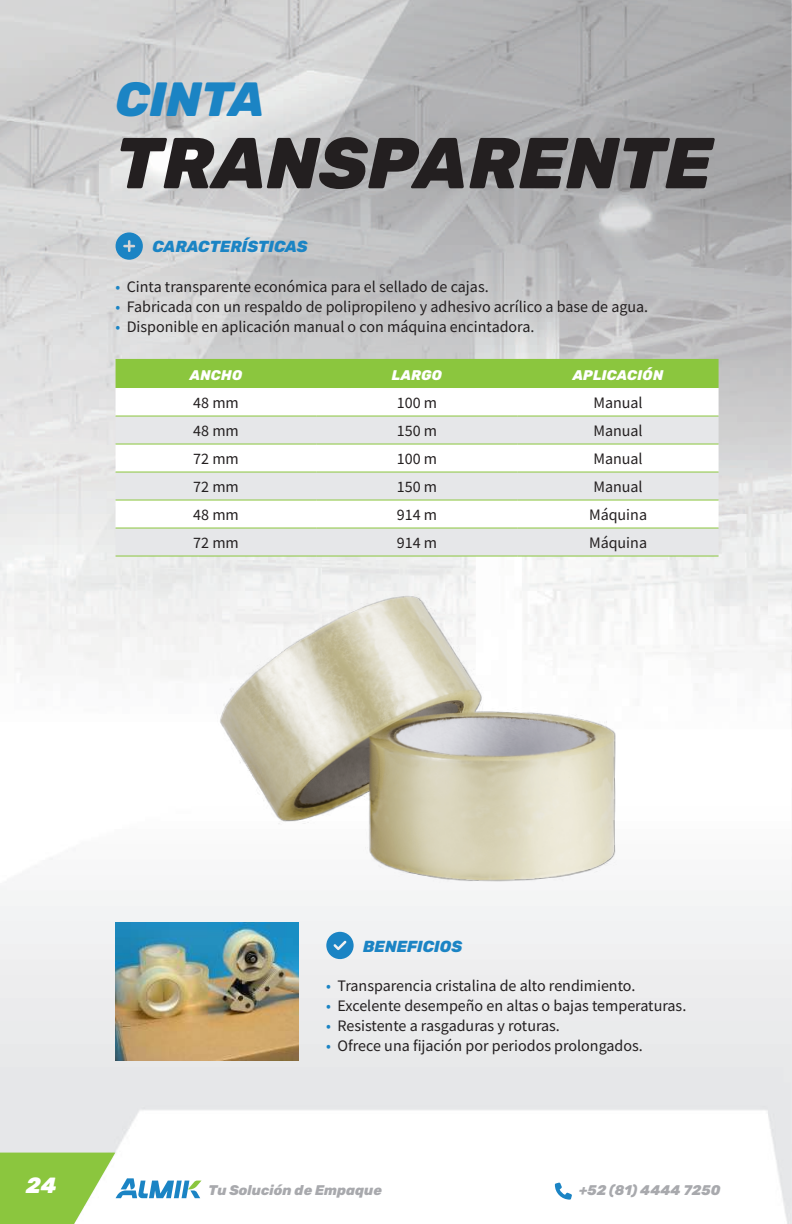
<style>
.page{position:relative;width:792px;height:1224px;background:#fff}
.page>*{position:absolute;margin:0;border:0;box-sizing:border-box;transform-origin:0 0}
.t1{font:italic 800 72px "Rubik";color:#231f20}
.t2{font:italic 800 48px "Rubik";color:#1b84c4}
.t3{font:italic 800 22px "Rubik";color:#fff}
.t4{font:16px "Source Sans Pro";color:#231f20}
.t5{font:italic 800 16px "Rubik";color:#1b84c4}
.t6{font:italic 800 14px "Rubik";color:#a8a9ad}
.t7{font:italic 800 14px "Rubik";letter-spacing:.02em;color:#fff}
.s1{color:#1b84c4}
</style>
<div class="page">
<img style="left:0;top:0;width:792px;height:1224px">
<svg style="left:0;top:1153px;width:202px;height:71px"></svg>
<svg style="left:555px;top:1182px;width:17px;height:18px"></svg>
<img style="left:115px;top:592px;width:605px;height:295px">
<svg style="left:116px;top:232px;width:27px;height:28px"></svg>
<div style="left:116px;top:359px;width:603px;height:29px;background:#8bc63e"></div>
<svg style="left:116px;top:388px;width:603px;height:28px"></svg>
<svg style="left:116px;top:417px;width:603px;height:139px;fill:#e6e7e9"></svg>
<hr style="left:116px;top:416px;width:201px;height:1px;background:#8bc63e">
<hr style="left:317px;top:416px;width:201px;height:1px;background:#8bc63e">
<hr style="left:518px;top:416px;width:201px;height:1px;background:#8bc63e">
<hr style="left:116px;top:444px;width:201px;height:1px;background:#8bc63e">
<hr style="left:317px;top:444px;width:201px;height:1px;background:#8bc63e">
<hr style="left:518px;top:444px;width:201px;height:1px;background:#8bc63e">
<hr style="left:116px;top:472px;width:201px;height:1px;background:#8bc63e">
<hr style="left:317px;top:472px;width:201px;height:1px;background:#8bc63e">
<hr style="left:518px;top:472px;width:201px;height:1px;background:#8bc63e">
<hr style="left:116px;top:500px;width:201px;height:1px;background:#8bc63e">
<hr style="left:317px;top:500px;width:201px;height:1px;background:#8bc63e">
<hr style="left:518px;top:500px;width:201px;height:1px;background:#8bc63e">
<hr style="left:116px;top:528px;width:201px;height:1px;background:#8bc63e">
<hr style="left:317px;top:528px;width:201px;height:1px;background:#8bc63e">
<hr style="left:518px;top:528px;width:201px;height:1px;background:#8bc63e">
<hr style="left:116px;top:556px;width:201px;height:1px;background:#8bc63e">
<hr style="left:317px;top:556px;width:201px;height:1px;background:#8bc63e">
<hr style="left:518px;top:556px;width:201px;height:1px;background:#8bc63e">
<img style="left:116px;top:923px;width:183px;height:137px">
<svg style="left:326px;top:932px;width:28px;height:27px"></svg>
<h2 class="t2" style="left:116px;top:71px;width:151px">CINTA</h2>
<h1 class="t1" style="left:116px;top:121px;width:598px">TRANSPARENTE</h1>
<p class="t5" style="left:152px;top:237px;width:157px">CARACTERÍSTICAS</p>
<p class="t4" style="left:116px;top:276px;width:375px"><span class="s1">•</span> Cinta transparente económica para el sellado de cajas.</p>
<p class="t4" style="left:116px;top:296px;width:534px"><span class="s1">•</span> Fabricada con un respaldo de polipropileno y adhesivo acrílico a base de agua.</p>
<p class="t4" style="left:116px;top:316px;width:420px"><span class="s1">•</span> Disponible en aplicación manual o con máquina encintadora.</p>
<p class="t7" style="left:190px;top:367px;width:54px">ANCHO</p>
<p class="t7" style="left:392px;top:367px;width:52px">LARGO</p>
<p class="t7" style="left:573px;top:367px;width:92px">APLICACIÓN</p>
<p class="t4" style="left:193px;top:393px;width:47px">48 mm</p>
<p class="t4" style="left:397px;top:393px;width:42px">100 m</p>
<p class="t4" style="left:593px;top:393px;width:51px">Manual</p>
<p class="t4" style="left:193px;top:421px;width:47px">48 mm</p>
<p class="t4" style="left:397px;top:421px;width:42px">150 m</p>
<p class="t4" style="left:593px;top:421px;width:51px">Manual</p>
<p class="t4" style="left:193px;top:449px;width:47px">72 mm</p>
<p class="t4" style="left:397px;top:449px;width:42px">100 m</p>
<p class="t4" style="left:593px;top:449px;width:51px">Manual</p>
<p class="t4" style="left:193px;top:477px;width:47px">72 mm</p>
<p class="t4" style="left:397px;top:477px;width:42px">150 m</p>
<p class="t4" style="left:593px;top:477px;width:51px">Manual</p>
<p class="t4" style="left:193px;top:505px;width:47px">48 mm</p>
<p class="t4" style="left:397px;top:505px;width:42px">914 m</p>
<p class="t4" style="left:589px;top:505px;width:60px">Máquina</p>
<p class="t4" style="left:193px;top:533px;width:47px">72 mm</p>
<p class="t4" style="left:397px;top:533px;width:42px">914 m</p>
<p class="t4" style="left:589px;top:533px;width:60px">Máquina</p>
<h3 class="t3" style="left:26px;top:1173px;width:32px">24</h3>
<p class="t5" style="left:363px;top:937px;width:101px">BENEFICIOS</p>
<p class="t4" style="left:326px;top:976px;width:311px"><span class="s1">•</span> Transparencia cristalina de alto rendimiento.</p>
<p class="t4" style="left:326px;top:996px;width:361px"><span class="s1">•</span> Excelente desempeño en altas o bajas temperaturas.</p>
<p class="t4" style="left:326px;top:1016px;width:235px"><span class="s1">•</span> Resistente a rasgaduras y roturas.</p>
<p class="t4" style="left:326px;top:1036px;width:318px"><span class="s1">•</span> Ofrece una fijación por periodos prolongados.</p>
<p class="t6" style="left:209px;top:1182px;width:175px">Tu Solución de Empaque</p>
<p class="t6" style="left:579px;top:1182px;width:143px">+52 (81) 4444 7250</p>
</div>
